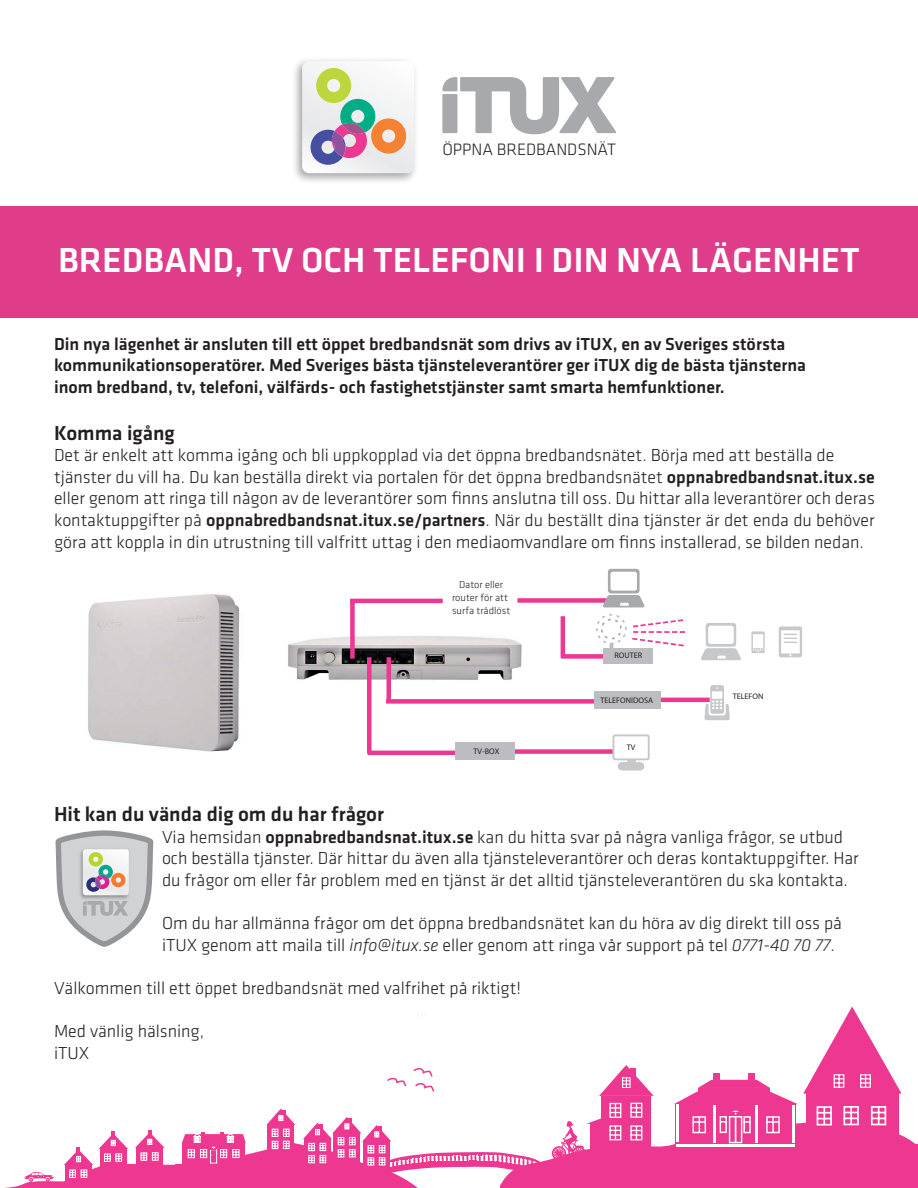
<style>
.page{position:relative;width:918px;height:1188px;background:#fff}
.page>*{position:absolute;margin:0;border:0;box-sizing:border-box;transform-origin:0 0}
.t1{font:500 36px "Klavika Basic";color:#fff}
.t2{font:500 21px "Klavika Basic";color:#231f20}
.t3{font:300 18px/21.6px "Klavika Basic";color:#231f20}
.t4{font:500 18px "Klavika Basic";color:#231f20}
.t5{font:300 17.1px "Klavika Basic";color:#231f20}
.t6{font:300 10.5px/12.6px "Klavika Basic";color:#231f20;text-align:center}
.t7{font:8.1px "Myriad Pro";color:#231f20}
.s1{font-weight:500}
.s2{font-style:italic}
</style>
<div class="page">
<div style="left:0;top:206px;width:918px;height:112px;background:#df3d8a"></div>
<img style="left:294px;top:60px;width:122px;height:122px">
<svg style="left:442px;top:77px;width:174px;height:57px"></svg>
<svg style="left:302px;top:61px;width:112px;height:112px"></svg>
<img style="left:88px;top:594px;width:152px;height:158px">
<svg style="left:4px;top:1006px;width:914px;height:182px"></svg>
<div style="left:175px;top:1165px;width:78px;height:6px;background:#ed3790"></div>
<hr style="left:500px;top:1185px;width:418px;height:3px;background:#ed3790">
<div style="left:907px;top:1145px;width:11px;height:43px;background:#ed3790"></div>
<img style="left:288px;top:636px;width:234px;height:50px">
<div style="left:386px;top:699px;width:210px;height:5px;background:#ed3790"></div>
<hr style="left:610px;top:635px;width:3px;height:17px;background:#bcbdc0">
<svg style="left:779px;top:626px;width:23px;height:31px"></svg>
<svg style="left:751px;top:631px;width:14px;height:22px"></svg>
<svg style="left:701px;top:623px;width:40px;height:37px"></svg>
<div style="left:350px;top:599px;width:5px;height:60px;background:#ed3790"></div>
<div style="left:517px;top:598px;width:91px;height:5px;background:#ed3790"></div>
<hr style="left:368px;top:751px;width:92px;height:4px;background:#ed3790">
<hr style="left:350px;top:599px;width:93px;height:4px;background:#ed3790">
<div style="left:503px;top:749px;width:110px;height:5px;background:#ed3790"></div>
<hr style="left:661px;top:698px;width:49px;height:4px;background:#ed3790">
<div style="left:561px;top:654px;width:47px;height:5px;background:#ed3790"></div>
<hr style="left:561px;top:616px;width:4px;height:42px;background:#ed3790">
<div style="left:594px;top:691px;width:67px;height:18px;background:#bcbdc0"></div>
<svg style="left:704px;top:685px;width:26px;height:35px"></svg>
<div style="left:603px;top:648px;width:50px;height:16px;background:#bcbdc0"></div>
<svg style="left:595px;top:569px;width:90px;height:77px"></svg>
<div style="left:456px;top:742px;width:59px;height:17px;background:#bcbdc0"></div>
<svg style="left:613px;top:734px;width:37px;height:26px"></svg>
<div style="left:627px;top:760px;width:9px;height:5px;background:#c7c8ca"></div>
<div style="left:622px;top:762px;width:18px;height:9px;background:#c7c8ca"></div>
<hr style="left:387px;top:657px;width:4px;height:46px;background:#ed3790">
<div style="left:367px;top:657px;width:5px;height:97px;background:#ed3790"></div>
<svg style="left:56px;top:830px;width:97px;height:117px"></svg>
<p class="t5" style="left:442px;top:139px;width:175px">ÖPPNA BREDBANDSNÄT</p>
<p class="t1" style="left:58px;top:235px;width:803px">BREDBAND, TV OCH TELEFONI I DIN NYA LÄGENHET</p>
<p class="t4" style="left:54px;top:331px;width:733px">Din nya lägenhet är ansluten till ett öppet bredbandsnät som drivs av iTUX, en av Sveriges största</p>
<p class="t4" style="left:54px;top:353px;width:754px">kommunikationsoperatörer. Med Sveriges bästa tjänsteleverantörer ger iTUX dig de bästa tjänsterna</p>
<p class="t4" style="left:54px;top:375px;width:672px">inom bredband, tv, telefoni, välfärds- och fastighetstjänster samt smarta hemfunktioner.</p>
<p class="t2" style="left:54px;top:418px;width:122px">Komma igång</p>
<p class="t3" style="left:54px;top:444px;width:782px">Det är enkelt att komma igång och bli uppkopplad via det öppna bredbandsnätet. Börja med att beställa de</p>
<p class="t3" style="left:54px;top:466px;width:822px;text-align:justify">tjänster du vill ha. Du kan beställa direkt via portalen för det öppna bredbandsnätet <span class="s1">oppnabredbandsnat.itux.se </span>eller genom att ringa till någon av de leverantörer som finns anslutna till oss. Du hittar alla leverantörer och deras kontaktuppgifter på <span class="s1">oppnabredbandsnat.itux.se/partners</span>. När du beställt dina tjänster är det enda du behöver göra att koppla in din utrustning till valfritt uttag i den mediaomvandlare om finns installerad, se bilden nedan.</p>
<p class="t6" style="left:452px;top:579px;width:60px">Dator eller router för att surfa trådlöst</p>
<p class="t7" style="left:474px;top:747px;width:27px">TV-BOX</p>
<p class="t7" style="left:614px;top:651px;width:29px">ROUTER</p>
<p class="t7" style="left:600px;top:695px;width:54px">TELEFONIDOSA</p>
<p class="t7" style="left:627px;top:743px;width:10px">TV</p>
<p class="t7" style="left:733px;top:692px;width:32px">TELEFON</p>
<p class="t2" style="left:54px;top:800px;width:332px">Hit kan du vända dig om du har frågor</p>
<p class="t3" style="left:162px;top:826px;width:698px">Via hemsidan <span class="s1">oppnabredbandsnat.itux.se</span> kan du hitta svar på några vanliga frågor, se utbud och beställa tjänster. Där hittar du även alla tjänsteleverantörer och deras kontaktuppgifter. Har du frågor om eller får problem med en tjänst är det alltid tjänsteleverantören du ska kontakta.</p>
<p class="t3" style="left:162px;top:912px;width:681px">Om du har allmänna frågor om det öppna bredbandsnätet kan du höra av dig direkt till oss på iTUX genom att maila till <span class="s2">info@itux.se</span> eller genom att ringa vår support på tel <span class="s2">0771-40 70 77</span>.</p>
<p class="t3" style="left:54px;top:977px;width:468px">Välkommen till ett öppet bredbandsnät med valfrihet på riktigt!</p>
<p class="t3" style="left:54px;top:1020px;width:152px">Med vänlig hälsning,</p>
<p class="t3" style="left:54px;top:1042px;width:37px">iTUX</p>
</div>
